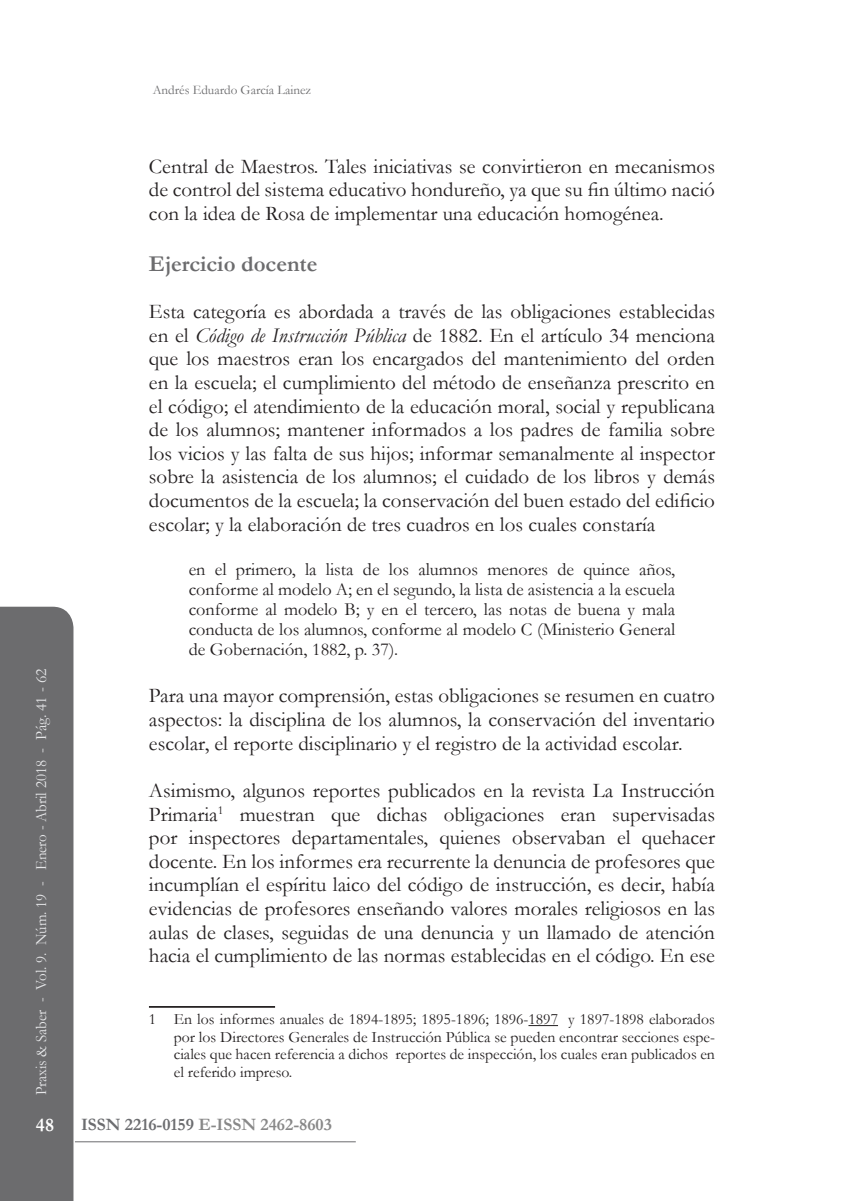
<style>
.page{position:relative;width:859px;height:1201px;background:#fff}
.page>*{position:absolute;margin:0;border:0;box-sizing:border-box;transform-origin:0 0}
.t1{font:700 22.75px "Garamond";color:#6c6c6e}
.t2{font:21px/23.6px "Garamond";color:#231f20;text-align:justify}
.t3{font:700 19.25px "Garamond";color:#fff}
.t4{font:18.2px/20.1px "Garamond";color:#231f20;text-align:justify}
.t5{font:700 17.5px "Garamond";color:#888}
.t6{font:15.75px/17.5px "Garamond";color:#231f20;text-align:justify}
.t7{font:15.75px "Garamond";color:#e6e7e9;scale:.95 1}
.t8{font:13.12px "Garamond";color:#6c6c6e}
.s1{font-style:italic}
.s2{color:#6c6d70}
</style>
<div class="page">
<div style="left:0;top:606px;width:73px;height:594px;background:#6c6c6e"></div>
<hr style="left:75px;top:1141px;width:280px;height:1px;background:#6c6c6e">
<hr style="left:149px;top:1006px;width:126px;height:1px;background:#231f20">
<hr style="left:528px;top:1025px;width:30px;height:1px;background:#231f20">
<p class="t7" style="left:30px;top:1095px;width:451px;rotate:-90deg">Praxis &amp; Saber - Vol. 9. Núm. 19 - Enero - Abril 2018 - Pág. 41 - 62</p>
<p class="t8" style="left:153px;top:81px;width:160px">Andrés Eduardo García Lainez</p>
<p class="t2" style="left:149px;top:154px;width:567px">Central de Maestros. Tales iniciativas se convirtieron en mecanismos de control del sistema educativo hondureño, ya que su fin último nació con la idea de Rosa de implementar una educación homogénea.</p>
<p class="t1" style="left:149px;top:248px;width:170px">Ejercicio docente</p>
<p class="t2" style="left:149px;top:299px;width:567px">Esta categoría es abordada a través de las obligaciones establecidas en el <span class="s1">Código de Instrucción Pública</span> de 1882. En el artículo 34 menciona que los maestros eran los encargados del mantenimiento del orden en la escuela; el cumplimiento del método de enseñanza prescrito en el código; el atendimiento de la educación moral, social y republicana de los alumnos; mantener informados a los padres de familia sobre los vicios y las falta de sus hijos; informar semanalmente al inspector sobre la asistencia de los alumnos; el cuidado de los libros y demás documentos de la escuela; la conservación del buen estado del edificio escolar; y la elaboración de tres cuadros en los cuales constaría</p>
<p class="t4" style="left:189px;top:558px;width:488px">en el primero, la lista de los alumnos menores de quince años, conforme al modelo A; en el segundo, la lista de asistencia a la escuela conforme al modelo B; y en el tercero, las notas de buena y mala conducta de los alumnos, conforme al modelo C (Ministerio General de Gobernación, 1882, p. 37).</p>
<p class="t2" style="left:149px;top:683px;width:567px">Para una mayor comprensión, estas obligaciones se resumen en cuatro aspectos: la disciplina de los alumnos, la conservación del inventario escolar, el reporte disciplinario y el registro de la actividad escolar.</p>
<p class="t2" style="left:149px;top:778px;width:567px">Asimismo, algunos reportes publicados en la revista La Instrucción Primaria<sup>1</sup> muestran que dichas obligaciones eran supervisadas por inspectores departamentales, quienes observaban el quehacer docente. En los informes era recurrente la denuncia de profesores que incumplían el espíritu laico del código de instrucción, es decir, había evidencias de profesores enseñando valores morales religiosos en las aulas de clases, seguidas de una denuncia y un llamado de atención hacia el cumplimiento de las normas establecidas en el código. En ese</p>
<p class="t6" style="left:174px;top:1010px;width:542px;text-indent:-25px">1 En los informes anuales de 1894-1895; 1895-1896; 1896-1897 y 1897-1898 elaborados por los Directores Generales de Instrucción Pública se pueden encontrar secciones espe&shy;ciales que hacen referencia a dichos reportes de inspección, los cuales eran publicados en el referido impreso.</p>
<p class="t3" style="left:36px;top:1112px;width:20px">48</p>
<p class="t5" style="left:81px;top:1112px;width:252px"><span class="s2">ISSN 2216-0159</span> E-ISSN 2462-8603</p>
</div>
